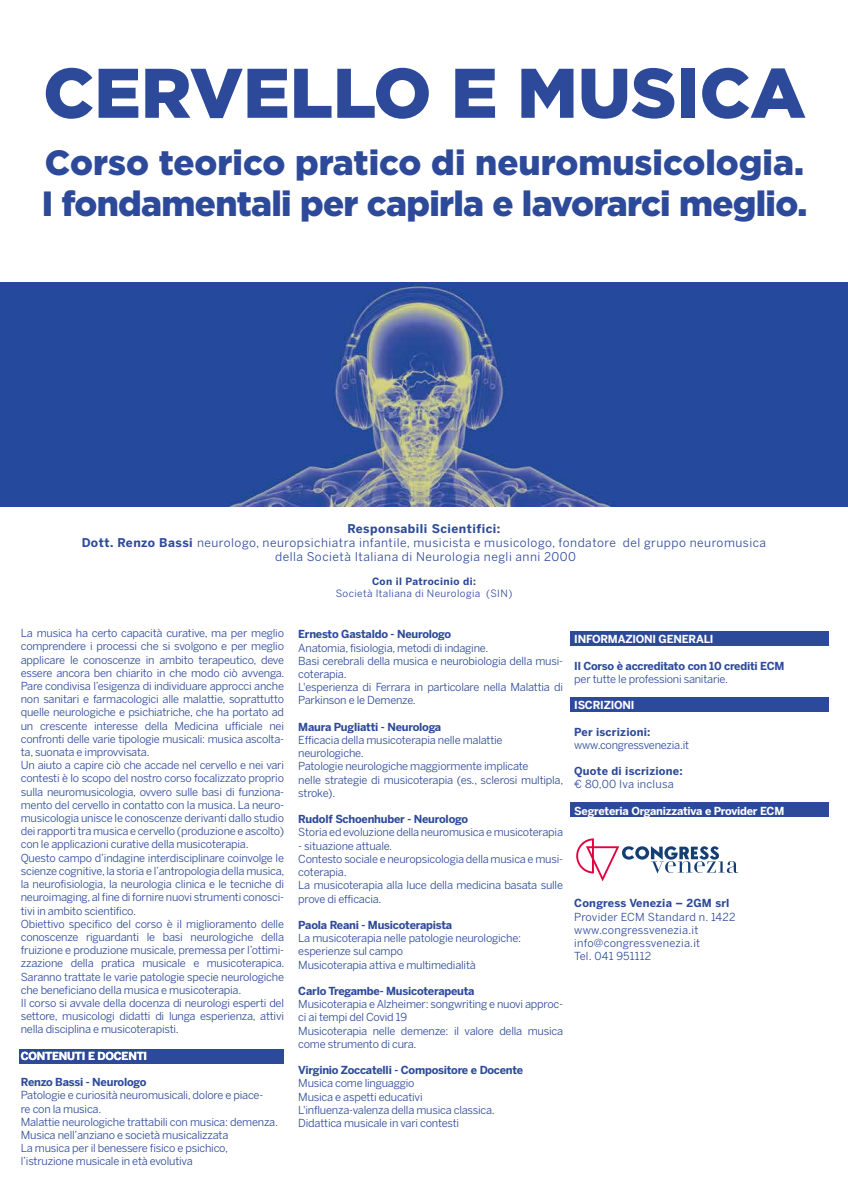
<style>
.page{position:relative;width:848px;height:1197px;background:#fff}
.page>*{position:absolute;margin:0;border:0;box-sizing:border-box;transform-origin:0 0}
.t1{font:900 70px "Gotham";color:#2d4a9a}
.t2{font:900 35px/41.2px "Gotham";letter-spacing:-.02em;color:#2d4a9a}
.t3{font:12px/14.4px "Benton Sans";letter-spacing:.04em;color:#2d4a9a;text-align:center}
.t4{font:11px/13.2px "Benton Sans";letter-spacing:-.02em;color:#2d4a9a}
.t5{font:700 11px "Benton Sans";letter-spacing:-.02em;color:#2d4a9a}
.t6{font:11px/13.2px "Benton Sans";letter-spacing:.02em;color:#2d4a9a}
.t7{font:700 11px "Benton Sans";letter-spacing:-.02em;color:#fff}
.t8{font:700 11px "Benton Sans";letter-spacing:.02em;color:#2d4a9a}
.t9{font:10px "Benton Sans";letter-spacing:.04em;color:#2d4a9a}
.t10{font:700 10px "Benton Sans";letter-spacing:.04em;color:#2d4a9a}
.s1{font-weight:700}
</style>
<div class="page">
<div style="left:20px;top:1048px;width:264px;height:14px;background:#2d4a9a"></div>
<div style="left:571px;top:802px;width:258px;height:14px;background:#2d4a9a"></div>
<div style="left:571px;top:631px;width:258px;height:14px;background:#2d4a9a"></div>
<div style="left:571px;top:697px;width:258px;height:14px;background:#2d4a9a"></div>
<img style="left:0;top:282px;width:848px;height:224px">
<svg style="left:576px;top:838px;width:162px;height:43px"></svg>
<h1 class="t1" style="left:43px;top:45px;width:764px">CERVELLO E MUSICA</h1>
<h2 class="t2" style="left:42px;top:142px;width:767px">Corso teorico pratico di neuromusicologia.<br>I fondamentali per capirla e lavorarci meglio.</h2>
<p class="t3" style="left:82px;top:521px;width:686px"><span class="s1">Responsabili Scientifici:<br>Dott. Renzo Bassi</span> neurologo, neuropsichiatra infantile, musicista e musicologo, fondatore del gruppo neuromusica della Società Italiana di Neurologia negli anni 2000</p>
<p class="t10" style="left:372px;top:575px;width:105px">Con il Patrocinio di:</p>
<p class="t9" style="left:336px;top:588px;width:178px">Società Italiana di Neurologia (SIN)</p>
<p class="t7" style="left:574px;top:632px;width:141px">INFORMAZIONI GENERALI</p>
<p class="t5" style="left:574px;top:659px;width:212px">Il Corso è accreditato con 10 crediti ECM</p>
<p class="t4" style="left:574px;top:672px;width:155px">per tutte le professioni sanitarie.</p>
<p class="t7" style="left:574px;top:698px;width:62px">ISCRIZIONI</p>
<p class="t8" style="left:574px;top:725px;width:78px">Per iscrizioni:</p>
<p class="t4" style="left:574px;top:738px;width:116px">www.congressvenezia.it</p>
<p class="t8" style="left:574px;top:764px;width:110px">Quote di iscrizione:</p>
<p class="t6" style="left:574px;top:777px;width:101px">€ 80,00 Iva inclusa</p>
<p class="t7" style="left:574px;top:804px;width:212px">Segreteria Organizzativa e Provider ECM</p>
<p class="t4" style="left:21px;top:626px;width:265px">La musica ha certo capacità curative, ma per meglio comprendere i processi che si svolgono e per meglio applicare le conoscenze in ambito terapeutico, deve essere ancora ben chiarito in che modo ciò avvenga.<br>Pare condivisa l’esigenza di individuare approcci anche non sanitari e farmacologici alle malattie, soprattutto quelle neurologiche e psichiatriche, che ha portato ad un crescente interesse della Medicina ufficiale nei confronti delle varie tipologie musicali: musica ascolta&shy;ta, suonata e improvvisata.<br>Un aiuto a capire ciò che accade nel cervello e nei vari contesti è lo scopo del nostro corso focalizzato proprio sulla neuromusicologia, ovvero sulle basi di funziona&shy;mento del cervello in contatto con la musica. La neuro&shy;musicologia unisce le conoscenze derivanti dallo studio dei rapporti tra musica e cervello (produzione e ascolto) con le applicazioni curative della musicoterapia.<br>Questo campo d’indagine interdisciplinare coinvolge le scienze cognitive, la storia e l’antropologia della musica, la neurofisiologia, la neurologia clinica e le tecniche di neuroimaging, al fine di fornire nuovi strumenti conosci&shy;tivi in ambito scientifico.<br>Obiettivo specifico del corso è il miglioramento delle conoscenze riguardanti le basi neurologiche della fruizione e produzione musicale, premessa per l’ottimi&shy;zzazione della pratica musicale e musicoterapica.<br>Saranno trattate le varie patologie specie neurologiche che beneficiano della musica e musicoterapia.<br>Il corso si avvale della docenza di neurologi esperti del settore, musicologi didatti di lunga esperienza, attivi nella disciplina e musicoterapisti.</p>
<p class="t7" style="left:21px;top:1049px;width:128px">CONTENUTI E DOCENTI</p>
<p class="t5" style="left:21px;top:1075px;width:127px">Renzo Bassi - Neurologo</p>
<p class="t4" style="left:21px;top:1088px;width:259px">Patologie e curiosità neuromusicali, dolore e piace-<br>re con la musica.<br>Malattie neurologiche trattabili con musica: demenza.<br>Musica nell’anziano e società musicalizzata<br>La musica per il benessere fisico e psichico, l’istruzione musicale in età evolutiva</p>
<p class="t5" style="left:298px;top:627px;width:154px">Ernesto Gastaldo - Neurologo</p>
<p class="t4" style="left:298px;top:640px;width:266px">Anatomia, fisiologia, metodi di indagine.<br>Basi cerebrali della musica e neurobiologia della musi&shy;coterapia.<br>L'esperienza di Ferrara in particolare nella Malattia di Parkinson e le Demenze.</p>
<p class="t5" style="left:298px;top:720px;width:144px">Maura Pugliatti - Neurologa</p>
<p class="t4" style="left:298px;top:733px;width:266px">Efficacia della musicoterapia nelle malattie neurologiche.<br>Patologie neurologiche maggiormente implicate<br>nelle strategie di musicoterapia (es., sclerosi multipla, stroke).</p>
<p class="t5" style="left:298px;top:812px;width:171px">Rudolf Schoenhuber - Neurologo</p>
<p class="t4" style="left:298px;top:825px;width:266px">Storia ed evoluzione della neuromusica e musicoterapia</p>
<p class="t4" style="left:298px;top:838px;width:266px">- situazione attuale.<br>Contesto sociale e neuropsicologia della musica e musi&shy;coterapia.<br>La musicoterapia alla luce della medicina basata sulle prove di efficacia.</p>
<p class="t5" style="left:298px;top:918px;width:155px">Paola Reani - Musicoterapista</p>
<p class="t4" style="left:298px;top:931px;width:224px">La musicoterapia nelle patologie neurologiche: esperienze sul campo<br>Musicoterapia attiva e multimedialità</p>
<p class="t5" style="left:298px;top:984px;width:178px">Carlo Tregambe- Musicoterapeuta</p>
<p class="t4" style="left:298px;top:997px;width:266px">Musicoterapia e Alzheimer: songwriting e nuovi approc&shy;ci ai tempi del Covid 19<br>Musicoterapia nelle demenze: il valore della musica come strumento di cura.</p>
<p class="t5" style="left:298px;top:1063px;width:226px">Virginio Zoccatelli - Compositore e Docente</p>
<p class="t4" style="left:298px;top:1076px;width:198px">Musica come linguaggio<br>Musica e aspetti educativi L'influenza-valenza della musica classica.<br>Didattica musicale in vari contesti</p>
<p class="t8" style="left:574px;top:896px;width:157px">Congress Venezia – 2GM srl</p>
<p class="t6" style="left:574px;top:909px;width:163px">Provider ECM Standard n. 1422 www.congressvenezia.it info@congressvenezia.it<br>Tel. 041 951112</p>
</div>
